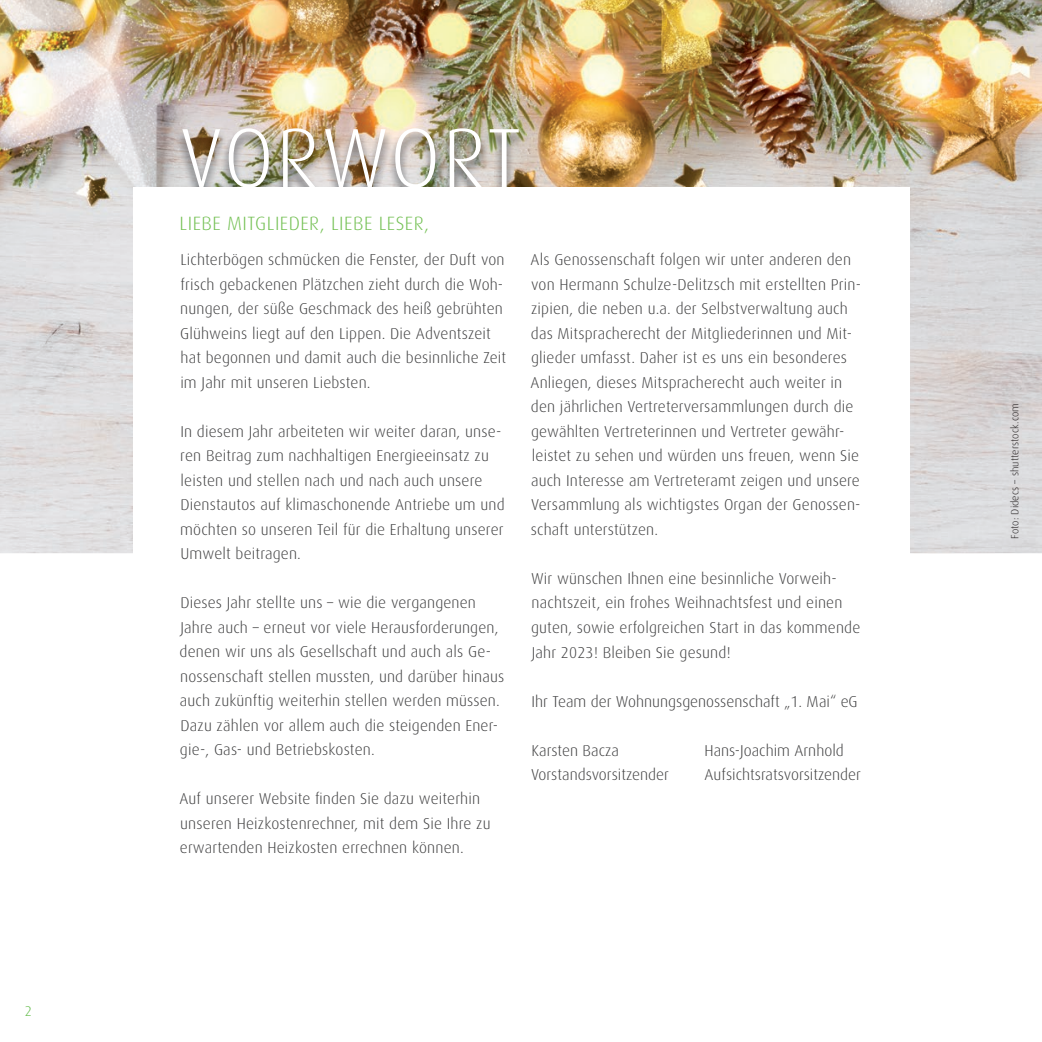
<style>
.page{position:relative;width:1042px;height:1042px;background:#fff}
.page>*{position:absolute;margin:0;border:0;box-sizing:border-box;transform-origin:0 0}
.t1{font:300 84px "Dax";letter-spacing:.02em;color:#fff}
.t2{font:300 19.25px "Dax";letter-spacing:.025em;color:#73c053}
.t3{font:300 15.75px/24.5px "Dax";letter-spacing:.01em;color:#3e3e3f}
.t4{font:300 14px "Dax";color:#60bb46}
.t5{font:300 10.5px "Dax";letter-spacing:.01em;color:#231f20}
</style>
<div class="page">
<img style="left:0;top:0;width:1042px;height:553px">
<img style="left:175px;top:127px;width:351px;height:60px">
<div style="left:133px;top:187px;width:776px;height:436px;background:#fff"></div>
<p class="t4" style="left:25px;top:1003px;width:9px">2</p>
<h1 class="t1" style="left:180px;top:112px;width:343px">VORWORT</h1>
<p class="t2" style="left:180px;top:213px;width:251px">LIEBE MITGLIEDER, LIEBE LESER,</p>
<p class="t3" style="left:180px;top:248px;width:328px">Lichterbögen schmücken die Fenster, der Duft von frisch gebackenen Plätzchen zieht durch die Woh&shy;nungen, der süße Geschmack des heiß gebrühten Glühweins liegt auf den Lippen. Die Adventszeit hat begonnen und damit auch die besinnliche Zeit im Jahr mit unseren Liebsten.</p>
<p class="t3" style="left:180px;top:419px;width:326px">In diesem Jahr arbeiteten wir weiter daran, unse&shy;ren Beitrag zum nachhaltigen Energieeinsatz zu leisten und stellen nach und nach auch unsere Dienstautos auf klimaschonende Antriebe um und möchten so unseren Teil für die Erhaltung unserer Umwelt beitragen.</p>
<p class="t3" style="left:180px;top:591px;width:326px">Dieses Jahr stellte uns – wie die vergangenen Jahre auch – erneut vor viele Herausforderungen, denen wir uns als Gesellschaft und auch als Ge&shy;nossenschaft stellen mussten, und darüber hinaus auch zukünftig weiterhin stellen werden müssen.<br>Dazu zählen vor allem auch die steigenden Ener&shy;gie-, Gas- und Betriebskosten.</p>
<p class="t3" style="left:179px;top:787px;width:313px">Auf unserer Website finden Sie dazu weiterhin unseren Heizkostenrechner, mit dem Sie Ihre zu erwartenden Heizkosten errechnen können.</p>
<p class="t3" style="left:530px;top:248px;width:332px">Als Genossenschaft folgen wir unter anderen den von Hermann Schulze-Delitzsch mit erstellten Prin&shy;zipien, die neben u.a. der Selbstverwaltung auch das Mitspracherecht der Mitgliederinnen und Mit&shy;glieder umfasst. Daher ist es uns ein besonderes Anliegen, dieses Mitspracherecht auch weiter in den jährlichen Vertreterversammlungen durch die gewählten Vertreterinnen und Vertreter gewähr&shy;leistet zu sehen und würden uns freuen, wenn Sie auch Interesse am Vertreteramt zeigen und unsere Versammlung als wichtigstes Organ der Genossen&shy;schaft unterstützen.</p>
<p class="t3" style="left:531px;top:566px;width:331px">Wir wünschen Ihnen eine besinnliche Vorweih&shy;nachtszeit, ein frohes Weihnachtsfest und einen guten, sowie erfolgreichen Start in das kommende Jahr 2023! Bleiben Sie gesund!</p>
<p class="t3" style="left:531px;top:689px;width:328px">Ihr Team der Wohnungsgenossenschaft „1. Mai“ eG</p>
<p class="t3" style="left:532px;top:738px;width:89px">Karsten Bacza</p>
<p class="t3" style="left:704px;top:738px;width:141px">Hans-Joachim Arnhold</p>
<p class="t3" style="left:531px;top:762px;width:139px">Vorstandsvorsitzender</p>
<p class="t3" style="left:704px;top:762px;width:158px">Aufsichtsratsvorsitzender</p>
<p class="t5" style="left:1009px;top:539px;width:137px;rotate:-90deg">Foto: Didecs – shutterstock.com</p>
</div>
